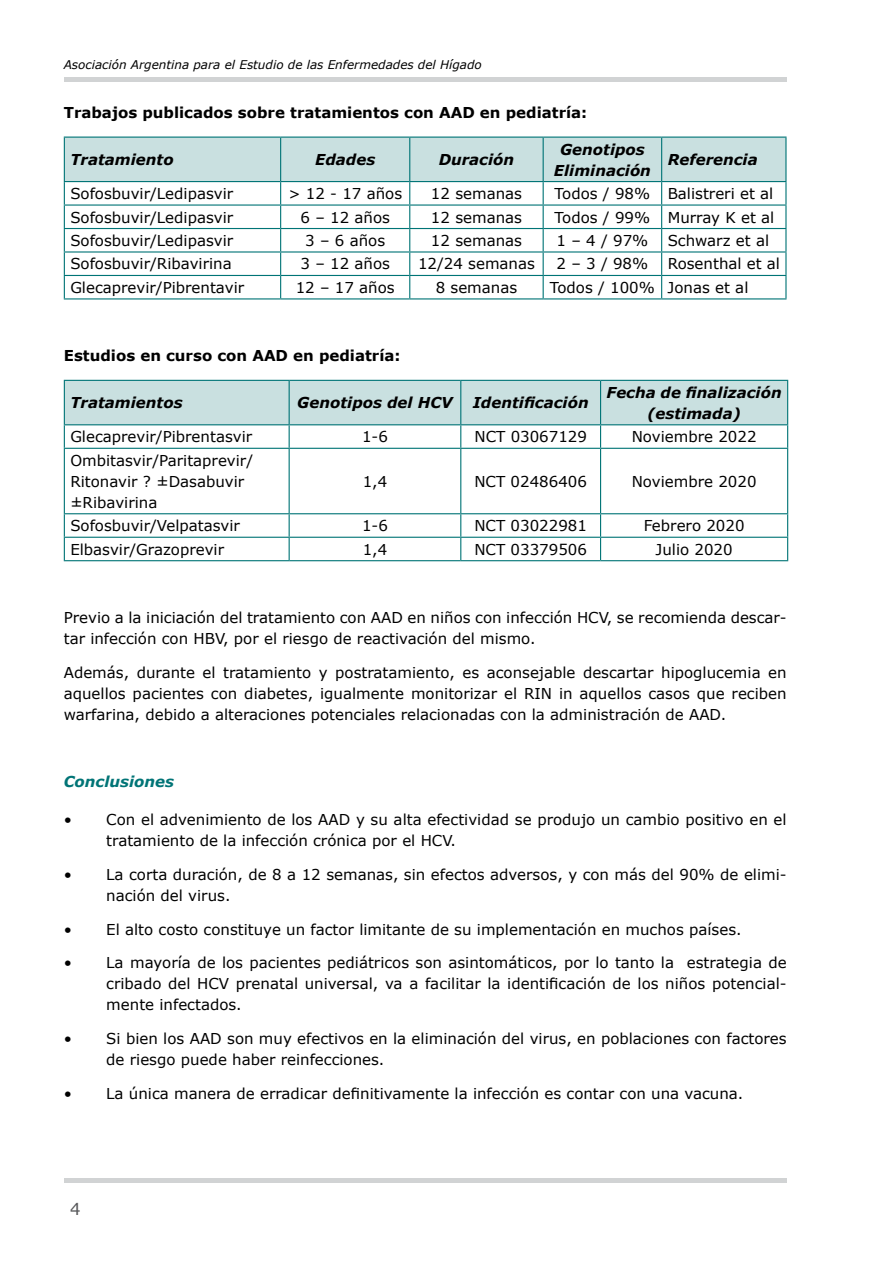
<style>
.page{position:relative;width:893px;height:1263px;background:#fff}
.page>*{position:absolute;margin:0;border:0;box-sizing:border-box;transform-origin:0 0}
.t1{font:16.5px "Verdana";color:#58595b}
.t2{font:15px/21px "Verdana";color:#000}
.t3{font:italic 700 15px/21px "Verdana";color:#000;text-align:center}
.t4{font:700 15px "Verdana";color:#000}
.t5{font:italic 700 15px "Verdana";color:#007476}
.t6{font:italic 12px "Verdana";color:#000}
</style>
<div class="page">
<div style="left:64px;top:1178px;width:723px;height:5px;background:#d1d3d4"></div>
<hr style="left:64px;top:78px;width:723px;height:4px;background:#d1d3d4">
<svg style="left:64px;top:137px;width:722px;height:161px"></svg>
<hr style="left:64px;top:298px;width:217px;height:1px;background:#007476">
<hr style="left:281px;top:298px;width:129px;height:1px;background:#007476">
<hr style="left:410px;top:298px;width:133px;height:1px;background:#007476">
<hr style="left:543px;top:298px;width:119px;height:1px;background:#007476">
<hr style="left:662px;top:298px;width:124px;height:1px;background:#007476">
<svg style="left:64px;top:380px;width:724px;height:68px"></svg>
<hr style="left:64px;top:448px;width:225px;height:1px;background:#007476">
<hr style="left:64px;top:449px;width:1px;height:64px;background:#007476">
<hr style="left:289px;top:448px;width:172px;height:1px;background:#007476">
<hr style="left:289px;top:449px;width:1px;height:64px;background:#007476">
<hr style="left:461px;top:448px;width:140px;height:1px;background:#007476">
<hr style="left:460px;top:449px;width:1px;height:64px;background:#007476">
<hr style="left:601px;top:448px;width:187px;height:1px;background:#007476">
<hr style="left:600px;top:449px;width:1px;height:64px;background:#007476">
<hr style="left:787px;top:449px;width:1px;height:64px;background:#007476">
<hr style="left:64px;top:513px;width:225px;height:1px;background:#007476">
<hr style="left:289px;top:513px;width:172px;height:1px;background:#007476">
<hr style="left:461px;top:513px;width:140px;height:1px;background:#007476">
<hr style="left:601px;top:513px;width:187px;height:1px;background:#007476">
<hr style="left:64px;top:537px;width:225px;height:1px;background:#007476">
<svg style="left:64px;top:514px;width:1px;height:46px"></svg>
<hr style="left:289px;top:537px;width:172px;height:1px;background:#007476">
<svg style="left:289px;top:514px;width:1px;height:46px"></svg>
<hr style="left:461px;top:537px;width:140px;height:1px;background:#007476">
<svg style="left:460px;top:514px;width:1px;height:46px"></svg>
<hr style="left:601px;top:537px;width:187px;height:1px;background:#007476">
<svg style="left:600px;top:514px;width:1px;height:46px"></svg>
<svg style="left:787px;top:514px;width:1px;height:46px"></svg>
<hr style="left:64px;top:560px;width:225px;height:1px;background:#007476">
<hr style="left:289px;top:560px;width:172px;height:1px;background:#007476">
<hr style="left:461px;top:560px;width:140px;height:1px;background:#007476">
<hr style="left:601px;top:560px;width:187px;height:1px;background:#007476">
<p class="t6" style="left:64px;top:57px;width:420px">Asociación Argentina para el Estudio de las Enfermedades del Hígado</p>
<p class="t4" style="left:64px;top:103px;width:525px">Trabajos publicados sobre tratamientos con AAD en pediatría:</p>
<p class="t3" style="left:70px;top:149px;width:105px">Tratamiento</p>
<p class="t3" style="left:315px;top:149px;width:62px">Edades</p>
<p class="t3" style="left:439px;top:149px;width:77px">Duración</p>
<p class="t3" style="left:554px;top:139px;width:99px">Genotipos<br>Eliminación</p>
<p class="t3" style="left:668px;top:149px;width:92px">Referencia</p>
<p class="t2" style="left:70px;top:183px;width:164px">Sofosbuvir/Ledipasvir</p>
<p class="t2" style="left:288px;top:183px;width:115px">&gt; 12 - 17 años</p>
<p class="t2" style="left:431px;top:183px;width:93px">12 semanas</p>
<p class="t2" style="left:555px;top:183px;width:220px">Todos / 98% Balistreri et al</p>
<p class="t2" style="left:70px;top:207px;width:164px">Sofosbuvir/Ledipasvir</p>
<p class="t2" style="left:301px;top:207px;width:91px">6 – 12 años</p>
<p class="t2" style="left:431px;top:207px;width:93px">12 semanas</p>
<p class="t2" style="left:555px;top:207px;width:221px">Todos / 99% Murray K et al</p>
<p class="t2" style="left:70px;top:230px;width:164px">Sofosbuvir/Ledipasvir</p>
<p class="t2" style="left:305px;top:230px;width:81px">3 – 6 años</p>
<p class="t2" style="left:431px;top:230px;width:93px">12 semanas</p>
<p class="t2" style="left:557px;top:230px;width:93px">1 – 4 / 97%</p>
<p class="t2" style="left:668px;top:230px;width:103px">Schwarz et al</p>
<p class="t2" style="left:70px;top:254px;width:163px">Sofosbuvir/Ribavirina</p>
<p class="t2" style="left:301px;top:254px;width:91px">3 – 12 años</p>
<p class="t2" style="left:418px;top:254px;width:118px">12/24 semanas</p>
<p class="t2" style="left:557px;top:254px;width:93px">2 – 3 / 98%</p>
<p class="t2" style="left:668px;top:254px;width:114px">Rosenthal et al</p>
<p class="t2" style="left:70px;top:277px;width:175px">Glecaprevir/Pibrentavir</p>
<p class="t2" style="left:296px;top:277px;width:100px">12 – 17 años</p>
<p class="t2" style="left:436px;top:277px;width:83px">8 semanas</p>
<p class="t2" style="left:550px;top:277px;width:200px">Todos / 100% Jonas et al</p>
<p class="t4" style="left:64px;top:346px;width:338px">Estudios en curso con AAD en pediatría:</p>
<p class="t3" style="left:70px;top:392px;width:114px">Tratamientos</p>
<p class="t3" style="left:297px;top:392px;width:157px">Genotipos del HCV</p>
<p class="t3" style="left:473px;top:392px;width:117px">Identificación</p>
<p class="t3" style="left:607px;top:382px;width:177px">Fecha de finalización (estimada)</p>
<p class="t2" style="left:70px;top:427px;width:183px">Glecaprevir/Pibrentasvir</p>
<p class="t2" style="left:362px;top:427px;width:27px">1-6</p>
<p class="t2" style="left:474px;top:427px;width:114px">NCT 03067129</p>
<p class="t2" style="left:632px;top:427px;width:126px">Noviembre 2022</p>
<p class="t2" style="left:70px;top:450px;width:184px">Ombitasvir/Paritaprevir/<br>Ritonavir ? ±Dasabuvir ±Ribavirina</p>
<p class="t2" style="left:363px;top:471px;width:26px">1,4</p>
<p class="t2" style="left:474px;top:471px;width:114px">NCT 02486406</p>
<p class="t2" style="left:632px;top:471px;width:126px">Noviembre 2020</p>
<p class="t2" style="left:70px;top:515px;width:171px">Sofosbuvir/Velpatasvir</p>
<p class="t2" style="left:362px;top:515px;width:27px">1-6</p>
<p class="t2" style="left:474px;top:515px;width:114px">NCT 03022981</p>
<p class="t2" style="left:644px;top:515px;width:102px">Febrero 2020</p>
<p class="t2" style="left:70px;top:539px;width:155px">Elbasvir/Grazoprevir</p>
<p class="t2" style="left:363px;top:539px;width:26px">1,4</p>
<p class="t2" style="left:474px;top:539px;width:114px">NCT 03379506</p>
<p class="t2" style="left:656px;top:539px;width:79px">Julio 2020</p>
<p class="t2" style="left:64px;top:607px;width:724px">Previo a la iniciación del tratamiento con AAD en niños con infección HCV, se recomienda descar&shy;tar infección con HBV, por el riesgo de reactivación del mismo.</p>
<p class="t2" style="left:64px;top:662px;width:724px;text-align:justify">Además, durante el tratamiento y postratamiento, es aconsejable descartar hipoglucemia en aquellos pacientes con diabetes, igualmente monitorizar el RIN in aquellos casos que reciben warfarina, debido a alteraciones potenciales relacionadas con la administración de AAD.</p>
<p class="t5" style="left:64px;top:772px;width:112px">Conclusiones</p>
<p class="t2" style="left:106px;top:809px;width:682px;text-indent:-43px">• Con el advenimiento de los AAD y su alta efectividad se produjo un cambio positivo en el tratamiento de la infección crónica por el HCV.</p>
<p class="t2" style="left:106px;top:864px;width:682px;text-indent:-43px">• La corta duración, de 8 a 12 semanas, sin efectos adversos, y con más del 90% de elimi&shy;nación del virus.</p>
<p class="t2" style="left:64px;top:919px;width:679px">• El alto costo constituye un factor limitante de su implementación en muchos países.</p>
<p class="t2" style="left:106px;top:953px;width:682px;text-align:justify;text-indent:-43px">• La mayoría de los pacientes pediátricos son asintomáticos, por lo tanto la estrategia de cribado del HCV prenatal universal, va a facilitar la identificación de los niños potencial&shy;mente infectados.</p>
<p class="t2" style="left:106px;top:1028px;width:682px;text-indent:-43px">• Si bien los AAD son muy efectivos en la eliminación del virus, en poblaciones con factores de riesgo puede haber reinfecciones.</p>
<p class="t2" style="left:64px;top:1083px;width:681px">• La única manera de erradicar definitivamente la infección es contar con una vacuna.</p>
<p class="t1" style="left:70px;top:1198px;width:12px">4</p>
</div>
